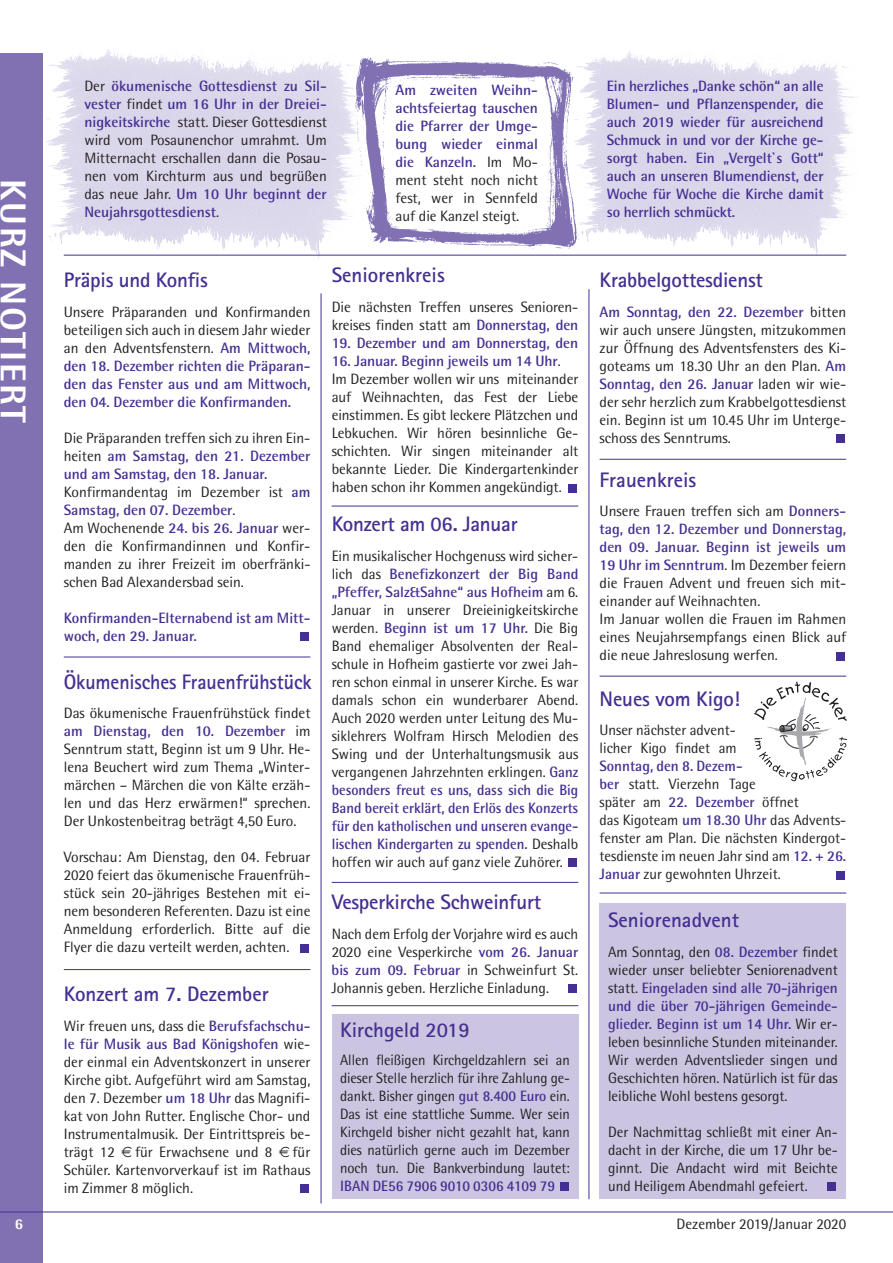
<style>
.page{position:relative;width:893px;height:1263px;background:#fff}
.page>*{position:absolute;margin:0;border:0;box-sizing:border-box;transform-origin:0 0}
.t1{font:800 36px "Rotis Semi Sans";letter-spacing:.055em;color:#fff}
.t2{font:700 21px "Rotis Sans Serif";letter-spacing:-.005em;color:#452f92}
.t3{font:700 21px "Rotis Sans Serif";letter-spacing:-.005em;color:#452f92;scale:.95 1}
.t4{font:15px/18px "Rotis Semi Sans";color:#231f20;text-align:justify}
.t5{font:700 15px/18px "Rotis Semi Sans";color:#452f92;text-align:justify}
.t6{font:15px/18px "Rotis Semi Sans";color:#231f20;text-align:justify;scale:.95 1}
.t7{font:700 15px "Rotis Semi Sans";color:#452f92;scale:.95 1}
.t8{font:800 15px "Rotis Semi Sans";color:#fff}
.s1{font-weight:700;color:#452f92}
.s2{font-weight:400;color:#231f20}
</style>
<div class="page">
<img style="left:361px;top:57px;width:213px;height:192px">
<img style="left:47px;top:49px;width:314px;height:210px">
<img style="left:574px;top:51px;width:283px;height:205px">
<div style="left:0;top:53px;width:43px;height:1210px;background:#8171b3"></div>
<hr style="left:0;top:1211px;width:893px;height:1px;background:#452f92">
<hr style="left:64px;top:255px;width:782px;height:1px;background:#452f92">
<hr style="left:600px;top:676px;width:246px;height:1px;background:#452f92">
<hr style="left:332px;top:1005px;width:246px;height:1px;background:#452f92">
<div style="left:332px;top:1014px;width:246px;height:185px;background:#ccc5e1"></div>
<div style="left:560px;top:1182px;width:8px;height:9px;background:#452f92"></div>
<div style="left:600px;top:904px;width:246px;height:295px;background:#ccc5e1"></div>
<div style="left:828px;top:1182px;width:8px;height:8px;background:#452f92"></div>
<div style="left:568px;top:484px;width:9px;height:8px;background:#452f92"></div>
<div style="left:836px;top:434px;width:9px;height:8px;background:#452f92"></div>
<div style="left:836px;top:652px;width:9px;height:8px;background:#452f92"></div>
<div style="left:300px;top:1184px;width:9px;height:9px;background:#452f92"></div>
<hr style="left:589px;top:289px;width:1px;height:910px;background:#452f92">
<hr style="left:321px;top:293px;width:1px;height:910px;background:#452f92">
<hr style="left:64px;top:969px;width:246px;height:1px;background:#452f92">
<hr style="left:64px;top:657px;width:246px;height:1px;background:#452f92">
<hr style="left:600px;top:459px;width:246px;height:1px;background:#452f92">
<hr style="left:600px;top:893px;width:246px;height:1px;background:#452f92">
<hr style="left:332px;top:506px;width:246px;height:1px;background:#452f92">
<hr style="left:332px;top:882px;width:246px;height:1px;background:#452f92">
<div style="left:568px;top:985px;width:9px;height:8px;background:#452f92"></div>
<div style="left:568px;top:858px;width:9px;height:9px;background:#452f92"></div>
<div style="left:300px;top:632px;width:9px;height:8px;background:#452f92"></div>
<div style="left:300px;top:944px;width:9px;height:8px;background:#452f92"></div>
<div style="left:836px;top:871px;width:9px;height:8px;background:#452f92"></div>
<svg style="left:754px;top:682px;width:93px;height:99px"></svg>
<h1 class="t1" style="left:26px;top:179px;width:246px;rotate:90deg">KURZ NOTIERT</h1>
<p class="t4" style="left:84px;top:79px;width:244px">Der <span class="s1">ökumenische Gottesdienst zu Sil&shy;vester</span> findet <span class="s1">um 16 Uhr in der Dreiei&shy;nigkeitskirche</span> statt. Dieser Gottesdienst wird vom Posaunenchor umrahmt. Um Mitternacht erschallen dann die Posau&shy;nen vom Kirchturm aus und begrüßen das neue Jahr. <span class="s1">Um 10 Uhr beginnt der Neujahrsgottesdienst</span>.</p>
<p class="t5" style="left:607px;top:79px;width:218px">Ein herzliches „Danke schön“ an alle Blumen- und Pflanzenspender, die auch 2019 wieder für ausreichend Schmuck in und vor der Kirche ge&shy;sorgt haben. Ein „Vergelt`s Gott“ auch an unseren Blumendienst, der Woche für Woche die Kirche damit so herrlich schmückt.</p>
<p class="t5" style="left:395px;top:83px;width:144px">Am zweiten Weihn&shy;achtsfeiertag tauschen die Pfarrer der Umge&shy;bung wieder einmal die Kanzeln. <span class="s2">Im Mo&shy;ment steht noch nicht fest, wer in Sennfeld auf die Kanzel steigt.</span></p>
<h2 class="t2" style="left:64px;top:272px;width:146px">Präpis und Konfis</h2>
<p class="t5" style="left:64px;top:304px;width:248px"><span class="s2">Unsere Präparanden und Konfirmanden beteiligen sich auch in diesem Jahr wieder an den Adventsfenstern.</span> Am Mittwoch, den 18. Dezember richten die Präparan&shy;den das Fenster aus und am Mittwoch, den 04. Dezember die Konfirmanden.</p>
<p class="t4" style="left:64px;top:430px;width:248px;text-align:left">Die Präparanden treffen sich zu ihren Ein&shy;heiten <span class="s1">am Samstag, den 21. Dezember und am Samstag, den 18. Januar.<br></span>Konfirmandentag im Dezember ist <span class="s1">am Samstag, den 07. Dezember</span>.<br>Am Wochenende <span class="s1">24. bis 26. Januar</span> wer&shy;den die Konfirmandinnen und Konfir&shy;manden zu ihrer Freizeit im oberfränki&shy;schen Bad Alexandersbad sein.</p>
<p class="t5" style="left:64px;top:610px;width:248px">Konfirmanden-Elternabend ist am Mitt&shy;woch, den 29. Januar.</p>
<h2 class="t3" style="left:64px;top:674px;width:262px">Ökumenisches Frauenfrühstück</h2>
<p class="t4" style="left:64px;top:706px;width:248px">Das ökumenische Frauenfrühstück findet <span class="s1">am Dienstag, den 10. Dezember</span> im Senntrum statt, Beginn ist um 9 Uhr. He&shy;lena Beuchert wird zum Thema „Winter&shy;märchen – Märchen die von Kälte erzäh&shy;len und das Herz erwärmen!“ sprechen.<br>Der Unkostenbeitrag beträgt 4,50 Euro.</p>
<p class="t4" style="left:64px;top:850px;width:248px">Vorschau: Am Dienstag, den 04. Februar 2020 feiert das ökumenische Frauenfrüh&shy;stück sein 20-jähriges Bestehen mit ei&shy;nem besonderen Referenten. Dazu ist eine Anmeldung erforderlich. Bitte auf die Flyer die dazu verteilt werden, achten.</p>
<h2 class="t2" style="left:64px;top:986px;width:206px">Konzert am 7. Dezember</h2>
<p class="t4" style="left:64px;top:1018px;width:248px">Wir freuen uns, dass die <span class="s1">Berufsfachschu&shy;le für Musik aus Bad Königshofen</span> wie&shy;der einmal ein Adventskonzert in unserer Kirche gibt. Aufgeführt wird am Samstag, den 7. Dezember <span class="s1">um 18 Uhr</span> das Magnifi&shy;kat von John Rutter. Englische Chor- und Instrumentalmusik. Der Eintrittspreis be&shy;trägt 12</p>
<p class="t4" style="left:64px;top:1144px;width:248px;text-indent:229px">für Schüler. Kartenvorverkauf ist im Rathaus im Zimmer 8 möglich.</p>
<p class="t4" style="left:135px;top:1144px;width:139px">für Erwachsene und 8</p>
<h2 class="t2" style="left:332px;top:268px;width:115px">Seniorenkreis</h2>
<p class="t4" style="left:332px;top:300px;width:248px">Die nächsten Treffen unseres Senioren&shy;kreises finden statt am <span class="s1">Donnerstag, den</span></p>
<p class="t5" style="left:332px;top:336px;width:248px">19. Dezember und am Donnerstag, den</p>
<p class="t4" style="left:332px;top:354px;width:248px;text-align:left"><span class="s1">16. Januar. Beginn jeweils um 14 Uhr</span>.<br>Im Dezember wollen wir uns miteinander auf Weihnachten, das Fest der Liebe einstimmen. Es gibt leckere Plätzchen und Lebkuchen. Wir hören besinnliche Ge&shy;schichten. Wir singen miteinander alt bekannte Lieder. Die Kindergartenkinder haben schon ihr Kommen angekündigt.</p>
<h2 class="t2" style="left:332px;top:517px;width:188px">Konzert am 06. Januar</h2>
<p class="t4" style="left:332px;top:548px;width:248px">Ein musikalischer Hochgenuss wird sicher&shy;lich das <span class="s1">Benefizkonzert der Big Band „Pfeffer, Salz&amp;Sahne“ aus Hofheim</span> am 6.<br>Januar in unserer Dreieinigkeitskirche werden. <span class="s1">Beginn ist um 17 Uhr.</span> Die Big Band ehemaliger Absolventen der Real&shy;schule in Hofheim gastierte vor zwei Jah&shy;ren schon einmal in unserer Kirche. Es war damals schon ein wunderbarer Abend.<br>Auch 2020 werden unter Leitung des Mu&shy;siklehrers Wolfram Hirsch Melodien des Swing und der Unterhaltungsmusik aus vergangenen Jahrzehnten erklingen. <span class="s1">Ganz besonders freut es uns, dass sich die Big Band bereit erklärt, den Erlös des Konzerts für den katholischen und unseren evange&shy;lischen Kindergarten zu spenden.</span> Deshalb hoffen wir auch auf ganz viele Zuhörer.</p>
<h2 class="t2" style="left:332px;top:895px;width:211px">Vesperkirche Schweinfurt</h2>
<p class="t4" style="left:332px;top:926px;width:248px">Nach dem Erfolg der Vorjahre wird es auch 2020 eine Vesperkirche <span class="s1">vom 26. Januar bis zum 09. Februar</span> in Schweinfurt St.<br>Johannis geben. Herzliche Einladung.</p>
<h2 class="t2" style="left:340px;top:1023px;width:131px">Kirchgeld 2019</h2>
<p class="t6" style="left:340px;top:1052px;width:243px">Allen fleißigen Kirchgeldzahlern sei an dieser Stelle herzlich für ihre Zahlung ge&shy;dankt. Bisher gingen <span class="s1">gut 8.400 Euro</span> ein.<br>Das ist eine stattliche Summe. Wer sein Kirchgeld bisher nicht gezahlt hat, kann dies natürlich gerne auch im Dezember noch tun. Die Bankverbindung lautet:</p>
<p class="t7" style="left:340px;top:1180px;width:228px">IBAN DE56 7906 9010 0306 4109 79</p>
<h2 class="t2" style="left:600px;top:272px;width:165px">Krabbelgottesdienst</h2>
<p class="t4" style="left:600px;top:304px;width:248px"><span class="s1">Am Sonntag, den 22. Dezember</span> bitten wir auch unsere Jüngsten, mitzukommen zur Öffnung des Adventsfensters des Ki&shy;goteams um 18.30 Uhr an den Plan. <span class="s1">Am Sonntag, den 26. Januar</span> laden wir wie&shy;der sehr herzlich zum Krabbelgottesdienst ein. Beginn ist um 10.45 Uhr im Unterge&shy;schoss des Senntrums.</p>
<h2 class="t2" style="left:600px;top:472px;width:98px">Frauenkreis</h2>
<p class="t4" style="left:600px;top:504px;width:248px;text-align:left">Unsere Frauen treffen sich am <span class="s1">Donners&shy;tag, den 12. Dezember und Donnerstag, den 09. Januar. Beginn ist jeweils um 19 Uhr im Senntrum</span>. Im Dezember feiern die Frauen Advent und freuen sich mit&shy;einander auf Weihnachten.<br>Im Januar wollen die Frauen im Rahmen eines Neujahrsempfangs einen Blick auf die neue Jahreslosung werfen.</p>
<h2 class="t2" style="left:600px;top:691px;width:142px">Neues vom Kigo!</h2>
<p class="t4" style="left:600px;top:723px;width:139px">Unser nächster advent&shy;licher Kigo findet am</p>
<p class="t4" style="left:600px;top:759px;width:248px;text-align:left"><span class="s1">Sonntag, den 8. Dezem-<br>ber</span> statt. Vierzehn Tage<br>später am <span class="s1">22. Dezember</span> öffnet<br>das Kigoteam <span class="s1">um 18.30 Uhr</span> das Advents&shy;fenster am Plan. Die nächsten Kindergot&shy;tesdienste im neuen Jahr sind am <span class="s1">12. + 26.<br>Januar</span> zur gewohnten Uhrzeit.</p>
<h2 class="t2" style="left:608px;top:912px;width:133px">Seniorenadvent</h2>
<p class="t4" style="left:608px;top:944px;width:231px">Am Sonntag, den <span class="s1">08. Dezember</span> findet wieder unser beliebter Seniorenadvent statt. <span class="s1">Eingeladen sind alle 70-jährigen und die über 70-jährigen Gemeinde&shy;glieder. Beginn ist um 14 Uhr.</span> Wir er&shy;leben besinnliche Stunden miteinander.<br>Wir werden Adventslieder singen und Geschichten hören. Natürlich ist für das leibliche Wohl bestens gesorgt.</p>
<p class="t4" style="left:608px;top:1124px;width:231px">Der Nachmittag schließt mit einer An&shy;dacht in der Kirche, die um 17 Uhr be&shy;ginnt. Die Andacht wird mit Beichte und Heiligem Abendmahl gefeiert.</p>
<p class="t8" style="left:15px;top:1218px;width:10px">6</p>
<p class="t4" style="left:677px;top:1216px;width:171px">Dezember 2019/Januar 2020</p>
</div>
